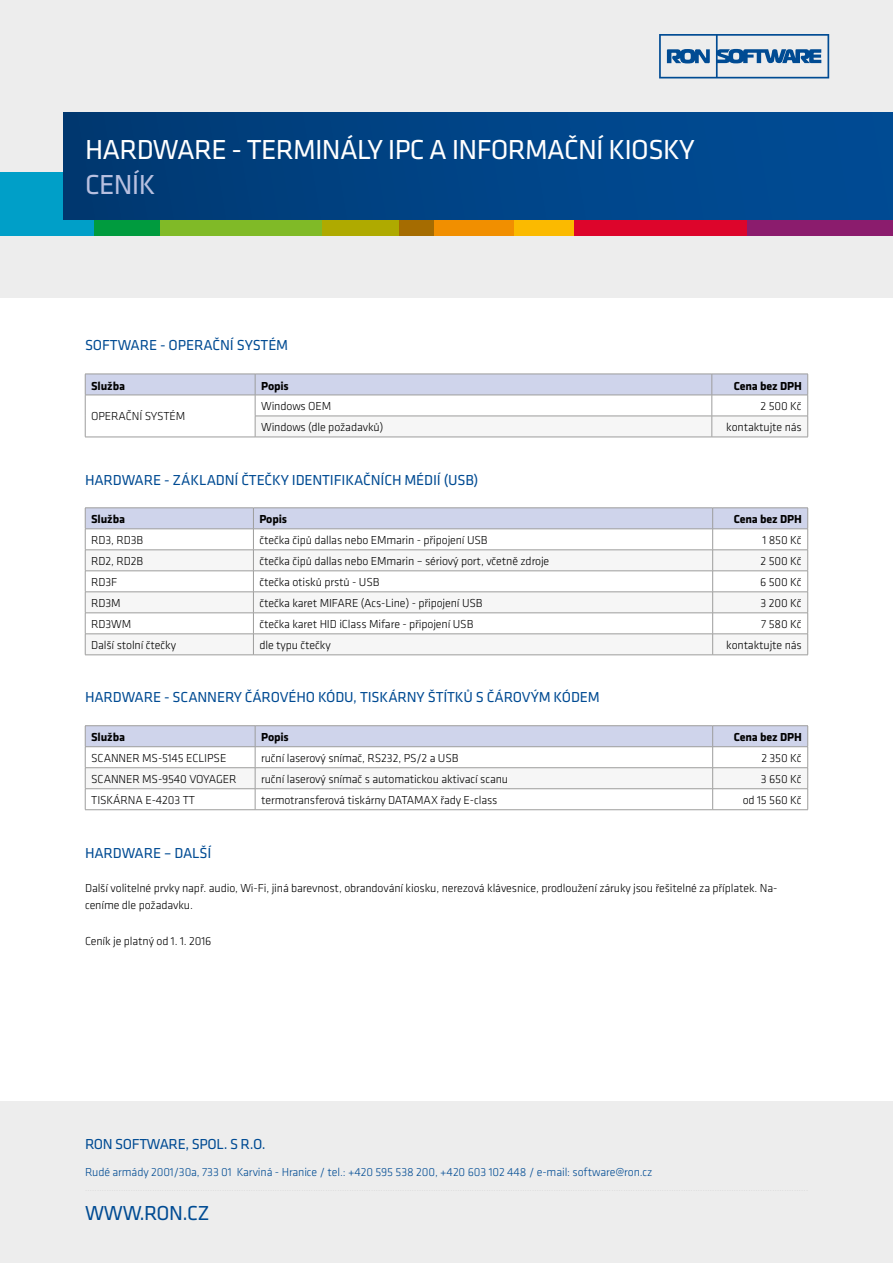
<style>
.page{position:relative;width:893px;height:1263px;background:#fff}
.page>*{position:absolute;margin:0;border:0;box-sizing:border-box;transform-origin:0 0}
.t1{font:28.5px "Klavika";letter-spacing:-.025em;color:#fff}
.t2{font:28.5px "Klavika";letter-spacing:-.025em;color:#b8c0e0}
.t3{font:21px "Klavika";letter-spacing:-.025em;color:#004b93}
.t4{font:15px "Klavika";letter-spacing:-.01em;color:#004b93}
.t5{font:300 12px/16.5px "Klavika";letter-spacing:-.01em;color:#000}
.t6{font:300 12px "Klavika";letter-spacing:-.01em;color:#004b93}
.t7{font:700 12px "Klavika";letter-spacing:-.01em;color:#000}
</style>
<div class="page">
<div style="left:0;top:0;width:893px;height:298px;background:#ededed"></div>
<div style="left:0;top:1101px;width:893px;height:162px;background:#ededed"></div>
<div style="left:0;top:172px;width:744px;height:64px;background:#009fc8"></div>
<div style="left:94px;top:172px;width:650px;height:64px;background:#009b3e"></div>
<div style="left:160px;top:172px;width:635px;height:64px;background:#80ba27"></div>
<svg style="left:323px;top:172px;width:566px;height:64px;background:#a19107"></svg>
<div style="left:434px;top:172px;width:459px;height:64px;background:#f18f00"></div>
<div style="left:514px;top:172px;width:379px;height:64px;background:#fbba00"></div>
<div style="left:574px;top:172px;width:319px;height:64px;background:#dd052b"></div>
<div style="left:747px;top:172px;width:146px;height:64px;background:#8b1c6d"></div>
<div style="left:64px;top:113px;width:829px;height:106px;background:linear-gradient(to right,#003972,#004d98)"></div>
<svg style="left:659px;top:34px;width:170px;height:44px"></svg>
<svg style="left:85px;top:374px;width:723px;height:63px"></svg>
<hr style="left:85px;top:437px;width:170px;height:1px;background:#9d9d9c">
<hr style="left:255px;top:437px;width:457px;height:1px;background:#9d9d9c">
<hr style="left:712px;top:437px;width:96px;height:1px;background:#9d9d9c">
<svg style="left:85px;top:508px;width:723px;height:147px"></svg>
<hr style="left:85px;top:655px;width:168px;height:1px;background:#9d9d9c">
<hr style="left:253px;top:655px;width:460px;height:1px;background:#9d9d9c">
<hr style="left:713px;top:655px;width:95px;height:1px;background:#9d9d9c">
<hr style="left:85px;top:725px;width:170px;height:1px;background:#9d9d9c">
<hr style="left:255px;top:725px;width:458px;height:1px;background:#9d9d9c">
<hr style="left:713px;top:725px;width:95px;height:1px;background:#9d9d9c">
<svg style="left:85px;top:726px;width:723px;height:83px"></svg>
<hr style="left:85px;top:809px;width:170px;height:1px;background:#9d9d9c">
<hr style="left:255px;top:809px;width:458px;height:1px;background:#9d9d9c">
<hr style="left:713px;top:809px;width:95px;height:1px;background:#9d9d9c">
<h1 class="t1" style="left:85px;top:134px;width:611px">HARDWARE - TERMINÁLY IPC A INFORMAČNÍ KIOSKY</h1>
<h1 class="t2" style="left:85px;top:169px;width:72px">CENÍK</h1>
<p class="t4" style="left:85px;top:337px;width:205px">SOFTWARE - OPERAČNÍ SYSTÉM</p>
<p class="t7" style="left:91px;top:379px;width:35px">Služba</p>
<p class="t7" style="left:261px;top:379px;width:29px">Popis</p>
<p class="t7" style="left:734px;top:379px;width:70px">Cena bez DPH</p>
<p class="t5" style="left:91px;top:408px;width:96px">OPERAČNÍ SYSTÉM</p>
<p class="t5" style="left:261px;top:398px;width:72px">Windows OEM</p>
<p class="t5" style="left:760px;top:398px;width:43px">2 500 Kč</p>
<p class="t5" style="left:261px;top:419px;width:124px">Windows (dle požadavků)</p>
<p class="t5" style="left:726px;top:419px;width:77px">kontaktujte nás</p>
<p class="t4" style="left:85px;top:472px;width:395px">HARDWARE - ZÁKLADNÍ ČTEČKY IDENTIFIKAČNÍCH MÉDIÍ (USB)</p>
<p class="t7" style="left:91px;top:512px;width:35px">Služba</p>
<p class="t7" style="left:259px;top:512px;width:29px">Popis</p>
<p class="t7" style="left:734px;top:512px;width:70px">Cena bez DPH</p>
<p class="t5" style="left:91px;top:532px;width:53px">RD3, RD3B</p>
<p class="t5" style="left:259px;top:532px;width:230px">čtečka čipů dallas nebo EMmarin - připojení USB</p>
<p class="t5" style="left:762px;top:532px;width:41px">1 850 Kč</p>
<p class="t5" style="left:91px;top:553px;width:53px">RD2, RD2B</p>
<p class="t5" style="left:259px;top:553px;width:291px">čtečka čipů dallas nebo EMmarin – sériový port, včetně zdroje</p>
<p class="t5" style="left:760px;top:553px;width:43px">2 500 Kč</p>
<p class="t5" style="left:91px;top:574px;width:28px">RD3F</p>
<p class="t5" style="left:259px;top:574px;width:122px">čtečka otisků prstů - USB</p>
<p class="t5" style="left:760px;top:574px;width:43px">6 500 Kč</p>
<p class="t5" style="left:91px;top:595px;width:31px">RD3M</p>
<p class="t5" style="left:259px;top:595px;width:225px">čtečka karet MIFARE (Acs-Line) - připojení USB</p>
<p class="t5" style="left:761px;top:595px;width:43px">3 200 Kč</p>
<p class="t5" style="left:91px;top:616px;width:42px">RD3WM</p>
<p class="t5" style="left:259px;top:616px;width:215px">čtečka karet HID iClass Mifare - připojení USB</p>
<p class="t5" style="left:761px;top:616px;width:42px">7 580 Kč</p>
<p class="t5" style="left:91px;top:637px;width:86px">Další stolní čtečky</p>
<p class="t5" style="left:259px;top:637px;width:73px">dle typu čtečky</p>
<p class="t5" style="left:726px;top:637px;width:77px">kontaktujte nás</p>
<p class="t4" style="left:85px;top:688px;width:516px">HARDWARE - SCANNERY ČÁROVÉHO KÓDU, TISKÁRNY ŠTÍTKŮ S ČÁROVÝM KÓDEM</p>
<p class="t7" style="left:91px;top:731px;width:35px">Služba</p>
<p class="t7" style="left:261px;top:731px;width:29px">Popis</p>
<p class="t7" style="left:734px;top:731px;width:70px">Cena bez DPH</p>
<p class="t5" style="left:91px;top:750px;width:137px">SCANNER MS-5145 ECLIPSE</p>
<p class="t5" style="left:261px;top:750px;width:199px">ruční laserový snímač, RS232, PS/2 a USB</p>
<p class="t5" style="left:761px;top:750px;width:42px">2 350 Kč</p>
<p class="t5" style="left:91px;top:771px;width:147px">SCANNER MS-9540 VOYAGER</p>
<p class="t5" style="left:261px;top:771px;width:249px">ruční laserový snímač s automatickou aktivací scanu</p>
<p class="t5" style="left:761px;top:771px;width:42px">3 650 Kč</p>
<p class="t5" style="left:91px;top:792px;width:105px">TISKÁRNA E-4203 TT</p>
<p class="t5" style="left:261px;top:792px;width:238px">termotransferová tiskárny DATAMAX řady E-class</p>
<p class="t5" style="left:743px;top:792px;width:61px">od 15 560 Kč</p>
<p class="t4" style="left:85px;top:845px;width:128px">HARDWARE – DALŠÍ</p>
<p class="t5" style="left:85px;top:880px;width:694px">Další volitelné prvky např. audio, Wi-Fi, jiná barevnost, obrandování kiosku, nerezová klávesnice, prodloužení záruky jsou řešitelné za příplatek. Na&shy;ceníme dle požadavku.</p>
<p class="t5" style="left:85px;top:933px;width:128px">Ceník je platný od 1. 1. 2016</p>
<p class="t4" style="left:85px;top:1136px;width:182px">RON SOFTWARE, SPOL. S R.O.</p>
<p class="t6" style="left:85px;top:1165px;width:569px">Rudé armády 2001/30a, 733 01 Karviná - Hranice / tel.: +420 595 538 200, +420 603 102 448 / e-mail: software@ron.cz</p>
<h2 class="t3" style="left:85px;top:1201px;width:126px">WWW.RON.CZ</h2>
</div>
